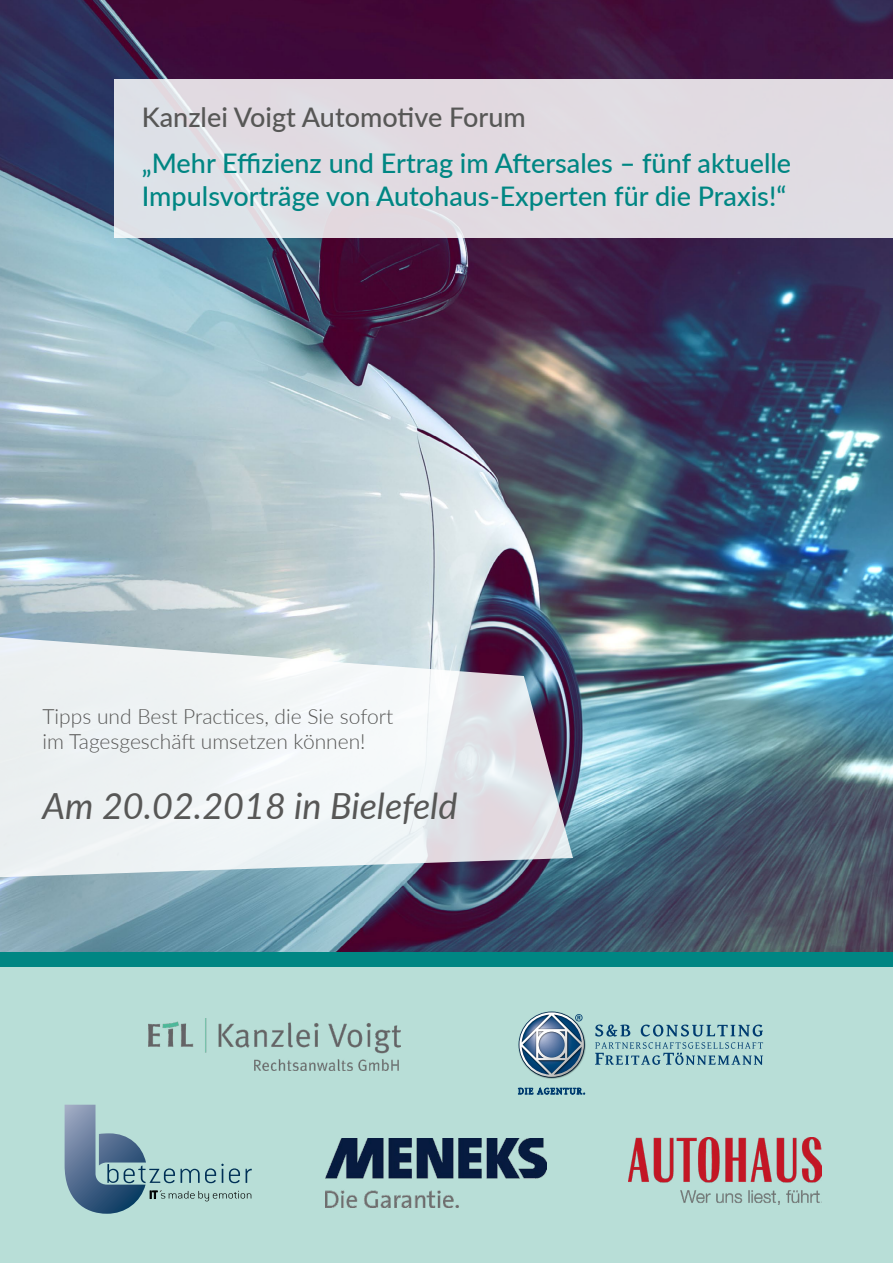
<style>
.page{position:relative;width:893px;height:1263px;background:#fff}
.page>*{position:absolute;margin:0;border:0;box-sizing:border-box;transform-origin:0 0}
.t1{font:italic 36px "Lato";color:#575756}
.t2{font:500 27px/32.4px "Lato";color:#008683}
.t3{font:500 27px "Lato";color:#575756}
.t4{font:300 21px/25.2px "Lato";color:#575756}
</style>
<div class="page">
<img style="left:0;top:0;width:893px;height:952px">
<div style="left:0;top:961px;width:893px;height:302px;background:#b8ded7"></div>
<img style="left:149px;top:1018px;width:251px;height:53px">
<svg style="left:0;top:631px;width:573px;height:249px;fill:#edf2f3"></svg>
<img style="left:518px;top:1011px;width:68px;height:68px">
<svg style="left:595px;top:1024px;width:35px;height:12px"></svg>
<svg style="left:641px;top:1024px;width:122px;height:12px"></svg>
<svg style="left:518px;top:1087px;width:67px;height:8px"></svg>
<svg style="left:595px;top:1042px;width:168px;height:23px"></svg>
<svg style="left:519px;top:1012px;width:65px;height:65px"></svg>
<svg style="left:65px;top:1105px;width:187px;height:109px"></svg>
<img style="left:326px;top:1139px;width:221px;height:68px">
<div style="left:0;top:952px;width:893px;height:15px;background:#008683"></div>
<img style="left:629px;top:1137px;width:192px;height:67px">
<div style="left:115px;top:80px;width:778px;height:158px;background:#e1dbe2"></div>
<p class="t3" style="left:142px;top:98px;width:385px">Kanzlei Voigt Automotive Forum</p>
<p class="t2" style="left:142px;top:146px;width:651px">„Mehr Effizienz und Ertrag im Aftersales – fünf aktuelle<br>Impulsvorträge von Autohaus-Experten für die Praxis!“</p>
<p class="t4" style="left:43px;top:703px;width:352px">Tipps und Best Practices, die Sie sofort im Tagesgeschäft umsetzen können!</p>
<h1 class="t1" style="left:43px;top:780px;width:416px">Am 20.02.2018 in Bielefeld</h1>
</div>
